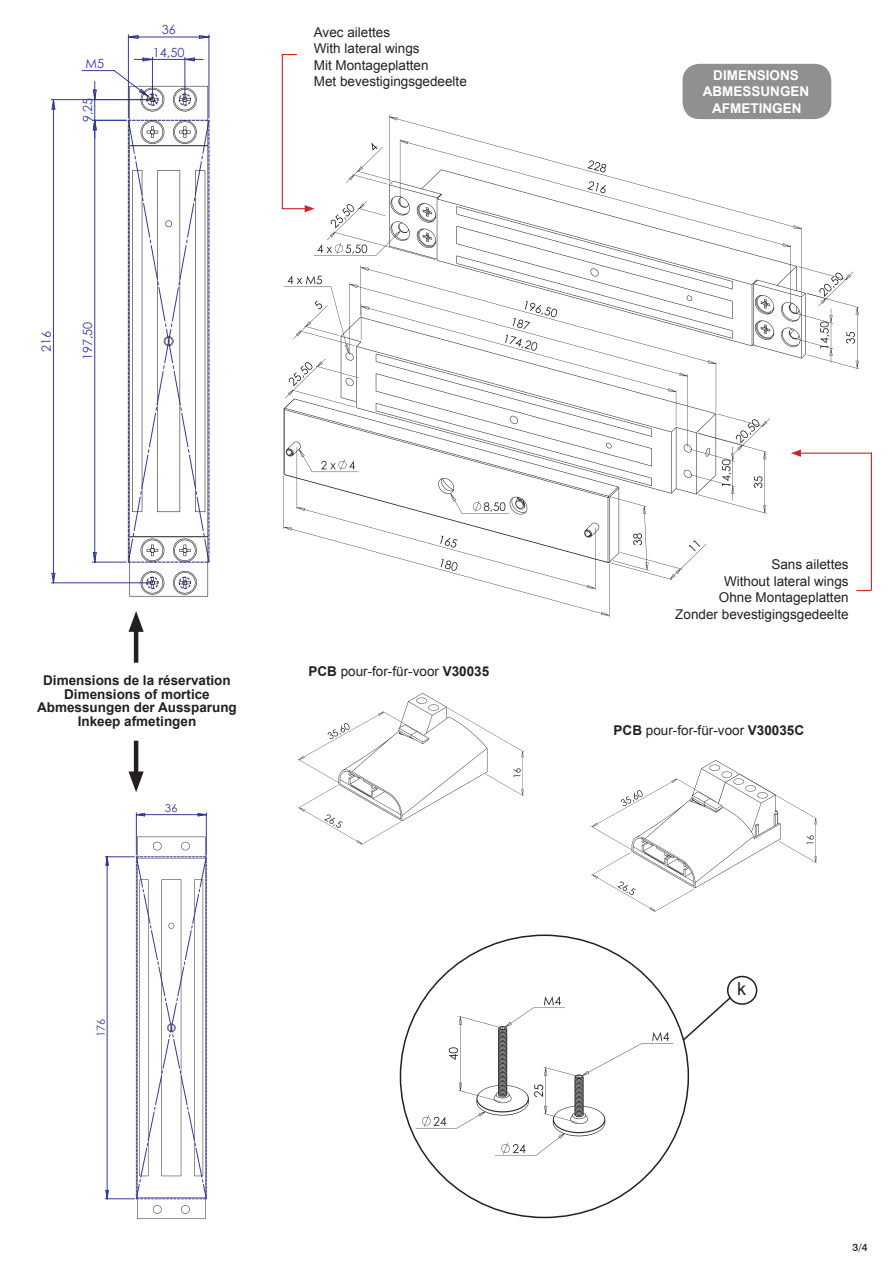
<style>
.page{position:relative;width:893px;height:1263px;background:#fff}
.page>*{position:absolute;margin:0;border:0;box-sizing:border-box;transform-origin:0 0}
.t1{font:18px "Arial";color:#231f20}
.t2{font:13.5px/16.5px "Arial";color:#231f20}
.t3{font:700 13.5px/13.5px "Arial";color:#231f20;text-align:center}
.t4{font:700 13.5px/16.5px "Arial";color:#fff;text-align:center}
.t5{font:12.6px "Century Gothic";color:#333b97}
.t6{font:10.95px "Century Gothic";color:#333b97}
.t7{font:500 10.5px "Swiss 721 BT";color:#231f20}
.s1{font-weight:700}
</style>
<div class="page">
<svg style="left:51px;top:99px;width:31px;height:484px"></svg>
<svg style="left:82px;top:34px;width:127px;height:562px"></svg>
<svg style="left:105px;top:812px;width:102px;height:407px"></svg>
<svg style="left:416px;top:996px;width:257px;height:160px"></svg>
<div style="left:727px;top:976px;width:30px;height:29px;border:2px solid #231f20;border-radius:50%"></div>
<svg style="left:681px;top:995px;width:52px;height:47px"></svg>
<svg style="left:297px;top:693px;width:227px;height:152px"></svg>
<svg style="left:591px;top:760px;width:226px;height:152px"></svg>
<hr style="left:134px;top:624px;width:4px;height:39px;background:#231f20">
<svg style="left:129px;top:611px;width:15px;height:21px"></svg>
<hr style="left:134px;top:741px;width:4px;height:39px;background:#231f20">
<svg style="left:129px;top:771px;width:15px;height:21px"></svg>
<div style="left:683px;top:64px;width:148px;height:55px;background:#918f8f;border-radius:17px"></div>
<hr style="left:282px;top:54px;width:1px;height:155px;background:#d1232a">
<svg style="left:282px;top:205px;width:11px;height:5px"></svg>
<svg style="left:283px;top:54px;width:14px;height:1px"></svg>
<svg style="left:856px;top:590px;width:16px;height:1px"></svg>
<svg style="left:346px;top:167px;width:14px;height:16px"></svg>
<svg style="left:293px;top:204px;width:387px;height:376px"></svg>
<svg style="left:806px;top:268px;width:53px;height:101px"></svg>
<svg style="left:610px;top:308px;width:223px;height:263px"></svg>
<svg style="left:360px;top:115px;width:442px;height:297px"></svg>
<svg style="left:284px;top:317px;width:432px;height:246px"></svg>
<svg style="left:389px;top:169px;width:417px;height:189px"></svg>
<hr style="left:871px;top:453px;width:1px;height:137px;background:#d1232a">
<hr style="left:799px;top:453px;width:73px;height:1px;background:#d1232a">
<svg style="left:791px;top:449px;width:10px;height:8px"></svg>
<p class="t5" style="left:85px;top:55px;width:20px">M5</p>
<p class="t5" style="left:79px;top:122px;width:26px;rotate:-90deg">9,25</p>
<p class="t5" style="left:162px;top:21px;width:15px">36</p>
<p class="t5" style="left:153px;top:43px;width:33px">14,50</p>
<p class="t5" style="left:37px;top:352px;width:22px;rotate:-90deg">216</p>
<p class="t5" style="left:79px;top:360px;width:40px;rotate:-90deg">197,50</p>
<p class="t2" style="left:314px;top:24px;width:155px">Avec ailettes<br>With lateral wings<br>Mit Montageplatten<br>Met bevestigingsgedeelte</p>
<p class="t3" style="left:37px;top:674px;width:201px">Dimensions de la réservation<br>Dimensions of mortice<br>Abmessungen der Aussparung<br>Inkeep afmetingen</p>
<p class="t6" style="left:165px;top:801px;width:14px">36</p>
<p class="t2" style="left:308px;top:663px;width:182px"><span class="s1">PCB</span> pour-for-für-voor <span class="s1">V30035</span></p>
<p class="t6" style="left:93px;top:1037px;width:20px;rotate:-90deg">176</p>
<p class="t4" style="left:703px;top:67px;width:108px">DIMENSIONS<br>ABMESSUNGEN<br>AFMETINGEN</p>
<p class="t2" style="left:675px;top:557px;width:175px;text-align:right">Sans ailettes<br>Without lateral wings<br>Ohne Montageplatten<br>Zonder bevestigingsgedeelte</p>
<p class="t2" style="left:614px;top:722px;width:192px"><span class="s1">PCB</span> pour-for-für-voor <span class="s1">V30035C</span></p>
<h1 class="t1" style="left:737px;top:977px;width:10px">k</h1>
<p class="t7" style="left:853px;top:1241px;width:16px">3/4</p>
</div>
